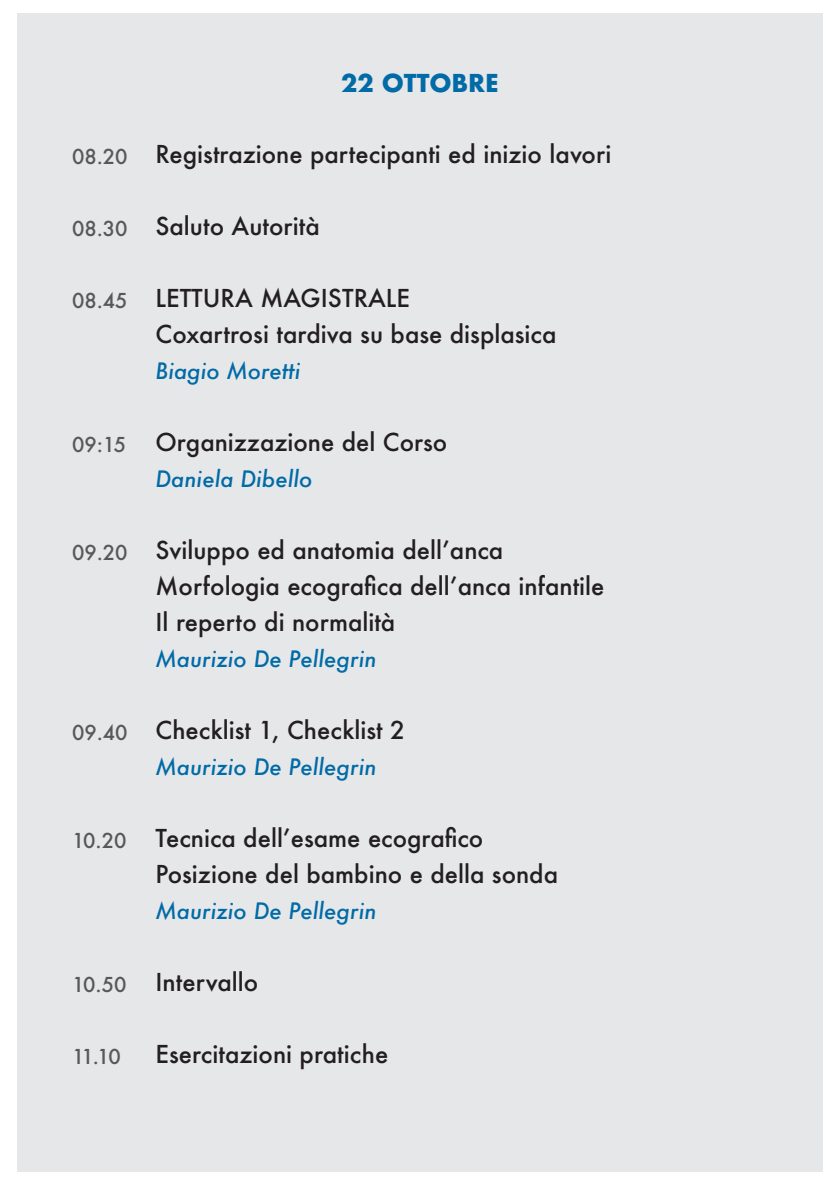
<style>
.page{position:relative;width:840px;height:1191px;background:#fff}
.page>*{position:absolute;margin:0;border:0;box-sizing:border-box;transform-origin:0 0}
.t1{font:500 24px "Futura";color:#231f20}
.t2{font:700 24px "Futura";color:#006ba7}
.t3{font:italic 500 22px "Futura";color:#006ba7}
.t4{font:500 20px "Futura";color:#57585a}
</style>
<div class="page">
<div style="left:17px;top:13px;width:805px;height:1159px;background:#e6e7e9"></div>
<p class="t2" style="left:341px;top:66px;width:159px">22 OTTOBRE</p>
<p class="t4" style="left:72px;top:143px;width:57px">08.20</p>
<p class="t1" style="left:155px;top:137px;width:457px">Registrazione partecipanti ed inizio lavori</p>
<p class="t4" style="left:72px;top:215px;width:57px">08.30</p>
<p class="t1" style="left:155px;top:209px;width:166px">Saluto Autorità</p>
<p class="t4" style="left:72px;top:287px;width:57px">08.45</p>
<p class="t1" style="left:155px;top:281px;width:256px">LETTURA MAGISTRALE</p>
<p class="t1" style="left:155px;top:317px;width:402px">Coxartrosi tardiva su base displasica</p>
<p class="t3" style="left:155px;top:355px;width:146px">Biagio Moretti</p>
<p class="t4" style="left:72px;top:431px;width:55px">09:15</p>
<p class="t1" style="left:155px;top:425px;width:293px">Organizzazione del Corso</p>
<p class="t3" style="left:155px;top:463px;width:158px">Daniela Dibello</p>
<p class="t4" style="left:72px;top:539px;width:57px">09.20</p>
<p class="t1" style="left:155px;top:533px;width:349px">Sviluppo ed anatomia dell’anca</p>
<p class="t1" style="left:155px;top:569px;width:450px">Morfologia ecografica dell’anca infantile</p>
<p class="t1" style="left:155px;top:605px;width:241px">Il reperto di normalità</p>
<p class="t3" style="left:155px;top:643px;width:222px">Maurizio De Pellegrin</p>
<p class="t4" style="left:72px;top:719px;width:57px">09.40</p>
<p class="t1" style="left:155px;top:713px;width:251px">Checklist 1, Checklist 2</p>
<p class="t3" style="left:155px;top:751px;width:222px">Maurizio De Pellegrin</p>
<p class="t4" style="left:72px;top:827px;width:56px">10.20</p>
<p class="t1" style="left:155px;top:821px;width:329px">Tecnica dell’esame ecografico</p>
<p class="t1" style="left:155px;top:857px;width:404px">Posizione del bambino e della sonda</p>
<p class="t3" style="left:155px;top:895px;width:222px">Maurizio De Pellegrin</p>
<p class="t4" style="left:72px;top:971px;width:56px">10.50</p>
<p class="t1" style="left:155px;top:965px;width:104px">Intervallo</p>
<p class="t4" style="left:72px;top:1043px;width:50px">11.10</p>
<p class="t1" style="left:155px;top:1037px;width:234px">Esercitazioni pratiche</p>
</div>
